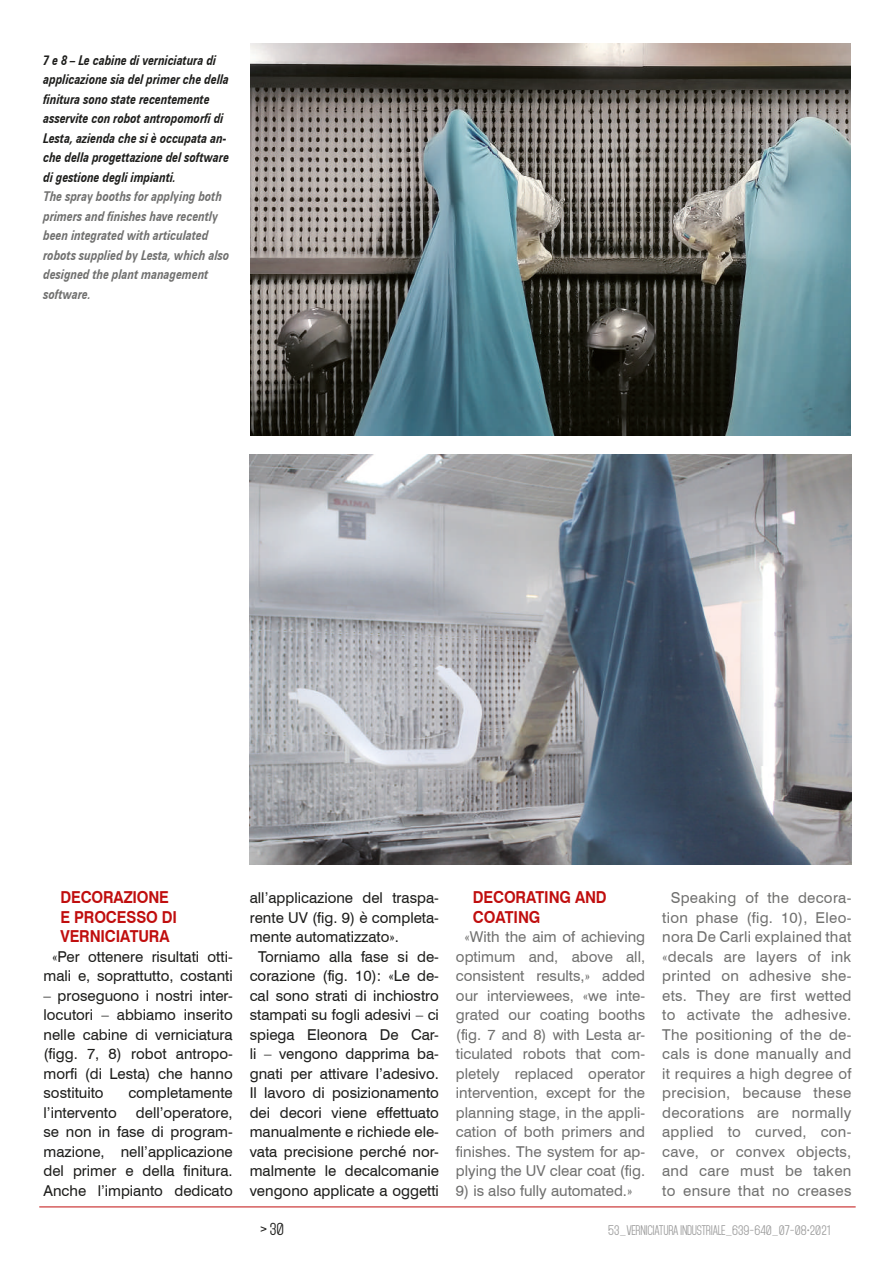
<style>
.page{position:relative;width:895px;height:1265px;background:#fff}
.page>*{position:absolute;margin:0;border:0;box-sizing:border-box;transform-origin:0 0}
.t1{font:700 16.5px/19.5px "Swiss 721 BT";letter-spacing:-.01em;color:#c00e0e;scale:.9 1}
.t2{font:15px/19.5px "Swiss 721 BT";color:#1d1d1b;text-align:justify}
.t3{font:15px/19.5px "Swiss 721 BT";letter-spacing:.02em;color:#70706f;text-align:center}
.t4{font:15px/19.5px "Swiss 721 BT";color:#70706f;text-align:center}
.t5{font:15px "Mohave";color:#1d1d1b}
.t6{font:italic 700 13.5px/19.5px "Zurich BT";color:#1d1d1b;scale:.8 1}
.t7{font:italic 700 13.5px/19.5px "Zurich BT";color:#70706f;scale:.8 1}
.t8{font:12px "Mohave";letter-spacing:-.03em;color:#9d9d9d}
.s1{font-family:"Bookman";font-weight:300}
</style>
<div class="page">
<hr style="left:39px;top:1206px;width:817px;height:1px;background:#c00e0e">
<img style="left:250px;top:44px;width:601px;height:391px">
<img style="left:250px;top:455px;width:601px;height:409px">
<p class="t6" style="left:44px;top:49px;width:234px">7 e 8 – Le cabine di verniciatura di applicazione sia del primer che della finitura sono state recentemente asservite con robot antropomorfi di Lesta, azienda che si è occupata an&shy;che della progettazione del software di gestione degli impianti.</p>
<p class="t7" style="left:44px;top:186px;width:234px">The spray booths for applying both primers and finishes have recently been integrated with articulated robots supplied by Lesta, which also designed the plant management software.</p>
<p class="t1" style="left:61px;top:888px;width:131px">DECORAZIONE<br>E PROCESSO DI<br>VERNICIATURA</p>
<p class="t2" style="left:44px;top:947px;width:191px;text-align:center"><span class="s1">«</span>Per ottenere risultati otti&shy;mali e, soprattutto, costanti</p>
<p class="t2" style="left:44px;top:986px;width:191px">– proseguono i nostri inter&shy;locutori – abbiamo inserito nelle cabine di verniciatura (figg. 7, 8) robot antropo&shy;morfi (di Lesta) che hanno sostituito</p>
<p class="t2" style="left:128px;top:1083px;width:106px">completamente</p>
<p class="t2" style="left:44px;top:1103px;width:191px;text-indent:92px">dell’operatore, se non in fase di program&shy;mazione, nell’applicazione del primer e della finitura.<br>Anche l’impianto dedicato</p>
<p class="t2" style="left:44px;top:1103px;width:75px">l’intervento</p>
<p class="t2" style="left:250px;top:888px;width:191px">all’applicazione del traspa-</p>
<p class="t2" style="left:250px;top:908px;width:191px">rente UV (fig. 9) è completa-</p>
<p class="t2" style="left:250px;top:927px;width:151px">mente automatizzato<span class="s1">»</span>.</p>
<p class="t2" style="left:258px;top:947px;width:182px">Torniamo alla fase si de-</p>
<p class="t2" style="left:250px;top:966px;width:191px">corazione (fig. 10): <span class="s1">«</span>Le de-</p>
<p class="t2" style="left:250px;top:986px;width:191px">cal sono strati di inchiostro</p>
<p class="t2" style="left:250px;top:1005px;width:191px">stampati su fogli adesivi – ci</p>
<p class="t2" style="left:250px;top:1025px;width:191px">spiega Eleonora De Car-</p>
<p class="t2" style="left:250px;top:1044px;width:191px">li – vengono dapprima ba-</p>
<p class="t2" style="left:250px;top:1064px;width:191px">gnati per attivare l’adesivo.</p>
<p class="t2" style="left:250px;top:1083px;width:191px">Il lavoro di posizionamento</p>
<p class="t2" style="left:250px;top:1103px;width:191px">dei decori viene effettuato</p>
<p class="t2" style="left:250px;top:1122px;width:191px">manualmente e richiede ele-</p>
<p class="t2" style="left:250px;top:1142px;width:191px">vata precisione perché nor-</p>
<p class="t2" style="left:250px;top:1161px;width:191px">malmente le decalcomanie</p>
<p class="t2" style="left:250px;top:1181px;width:191px">vengono applicate a oggetti</p>
<p class="t1" style="left:473px;top:888px;width:150px">DECORATING AND<br>COATING</p>
<p class="t4" style="left:456px;top:927px;width:191px"><span class="s1">«</span>With the aim of achieving optimum and, above all, consistent results,<span class="s1">»</span> added our interviewees, <span class="s1">«</span>we inte&shy;grated our coating booths (fig. 7 and 8) with Lesta ar&shy;ticulated robots that com&shy;pletely replaced operator intervention, except for the planning stage, in the appli&shy;cation of both primers and finishes. The system for ap&shy;plying the UV clear coat (fig.</p>
<p class="t4" style="left:456px;top:1181px;width:178px">9) is also fully automated.<span class="s1">»</span></p>
<p class="t3" style="left:662px;top:888px;width:191px">Speaking of the decora&shy;tion phase (fig. 10), Eleo&shy;nora De Carli explained that <span class="s1">«</span>decals are layers of ink printed on adhesive she&shy;ets. They are first wetted to activate the adhesive.<br>The positioning of the de&shy;cals is done manually and it requires a high degree of precision, because these decorations are normally applied to curved, con&shy;cave, or convex objects, and care must be taken to ensure that no creases</p>
<p class="t5" style="left:260px;top:1220px;width:25px">&gt; 30</p>
<p class="t8" style="left:608px;top:1222px;width:223px">53_VERNICIATURA INDUSTRIALE_639-640_07-08•2021</p>
</div>
